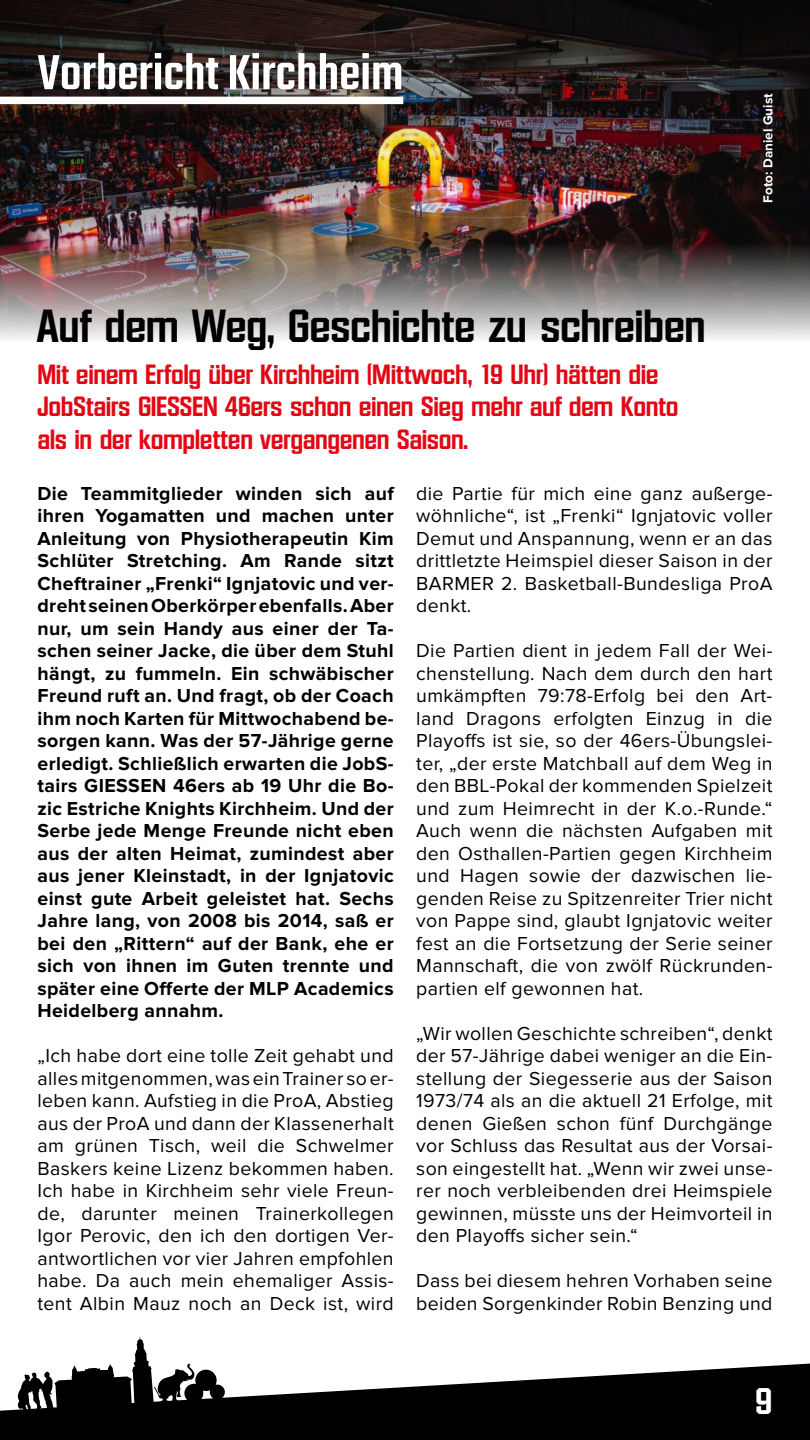
<style>
.page{position:relative;width:810px;height:1440px;background:#fff}
.page>*{position:absolute;margin:0;border:0;box-sizing:border-box;transform-origin:0 0}
.t1{font:500 54px "Teko";color:#fff}
.t2{font:700 45px "Diamante Serial";letter-spacing:-.015em;color:#000}
.t3{font:700 36px "Diamante Serial";color:#fff}
.t4{font:700 27px/32.4px "Diamante Serial";letter-spacing:-.015em;color:#e30613}
.t5{font:19.5px/22.5px "Proxima Nova";letter-spacing:.02em;color:#000;text-align:justify}
.t6{font:700 19.5px/22.5px "Proxima Nova";letter-spacing:.02em;color:#000;text-align:justify}
.t7{font:700 13.5px "Proxima Nova";color:#fff}
</style>
<div class="page">
<img style="left:0;top:156px;width:810px;height:183px">
<svg style="left:0;top:1364px;width:810px;height:76px;fill:#000"></svg>
<svg style="left:18px;top:1336px;width:208px;height:80px"></svg>
<img style="left:0;top:0;width:810px;height:156px">
<div style="left:0;top:97px;width:403px;height:7px;background:#fff"></div>
<h1 class="t1" style="left:38px;top:41px;width:367px">Vorbericht Kirchheim</h1>
<p class="t7" style="left:760px;top:203px;width:111px;rotate:-90deg">Foto: Daniel Guist</p>
<h2 class="t2" style="left:38px;top:300px;width:670px">Auf dem Weg, Geschichte zu schreiben</h2>
<h3 class="t4" style="left:38px;top:358px;width:643px">Mit einem Erfolg über Kirchheim (Mittwoch, 19 Uhr) hätten die<br>JobStairs GIESSEN 46ers schon einen Sieg mehr auf dem Konto als in der kompletten vergangenen Saison.</h3>
<p class="t5" style="left:416px;top:482px;width:358px">die Partie für mich eine ganz außerge&shy;wöhnliche“, ist „Frenki“ Ignjatovic voller Demut und Anspannung, wenn er an das drittletzte Heimspiel dieser Saison in der BARMER 2. Basketball-Bundesliga ProA denkt.</p>
<p class="t5" style="left:416px;top:640px;width:358px">Die Partien dient in jedem Fall der Wei&shy;chenstellung. Nach dem durch den hart umkämpften 79:78-Erfolg bei den Art&shy;land Dragons erfolgten Einzug in die Playoffs ist sie, so der 46ers-Übungslei&shy;ter, „der erste Matchball auf dem Weg in den BBL-Pokal der kommenden Spielzeit und zum Heimrecht in der K.o.-Runde.“ Auch wenn die nächsten Aufgaben mit den Osthallen-Partien gegen Kirchheim und Hagen sowie der dazwischen lie&shy;genden Reise zu Spitzenreiter Trier nicht von Pappe sind, glaubt Ignjatovic weiter fest an die Fortsetzung der Serie seiner Mannschaft, die von zwölf Rückrunden&shy;partien elf gewonnen hat.</p>
<p class="t5" style="left:416px;top:1022px;width:358px">„Wir wollen Geschichte schreiben“, denkt der 57-Jährige dabei weniger an die Ein&shy;stellung der Siegesserie aus der Saison 1973/74 als an die aktuell 21 Erfolge, mit denen Gießen schon fünf Durchgänge vor Schluss das Resultat aus der Vorsai&shy;son eingestellt hat. „Wenn wir zwei unse&shy;rer noch verbleibenden drei Heimspiele gewinnen, müsste uns der Heimvorteil in den Playoffs sicher sein.“</p>
<p class="t5" style="left:416px;top:1270px;width:358px">Dass bei diesem hehren Vorhaben seine beiden Sorgenkinder Robin Benzing und</p>
<p class="t6" style="left:38px;top:482px;width:358px">Die Teammitglieder winden sich auf ihren Yogamatten und machen unter Anleitung von Physiotherapeutin Kim Schlüter Stretching. Am Rande sitzt Cheftrainer „Frenki“ Ignjatovic und ver&shy;dreht seinen Oberkörper ebenfalls. Aber nur, um sein Handy aus einer der Ta&shy;schen seiner Jacke, die über dem Stuhl hängt, zu fummeln. Ein schwäbischer Freund ruft an. Und fragt, ob der Coach ihm noch Karten für Mittwochabend be&shy;sorgen kann. Was der 57-Jährige gerne erledigt. Schließlich erwarten die JobS&shy;tairs GIESSEN 46ers ab 19 Uhr die Bo&shy;zic Estriche Knights Kirchheim. Und der Serbe jede Menge Freunde nicht eben aus der alten Heimat, zumindest aber aus jener Kleinstadt, in der Ignjatovic einst gute Arbeit geleistet hat. Sechs Jahre lang, von 2008 bis 2014, saß er bei den „Rittern“ auf der Bank, ehe er sich von ihnen im Guten trennte und später eine Offerte der MLP Academics Heidelberg annahm.</p>
<p class="t5" style="left:38px;top:1045px;width:358px">„Ich habe dort eine tolle Zeit gehabt und alles mitgenommen, was ein Trainer so er&shy;leben kann. Aufstieg in die ProA, Abstieg aus der ProA und dann der Klassenerhalt am grünen Tisch, weil die Schwelmer Baskers keine Lizenz bekommen haben.<br>Ich habe in Kirchheim sehr viele Freun&shy;de, darunter meinen Trainerkollegen Igor Perovic, den ich den dortigen Ver&shy;antwortlichen vor vier Jahren empfohlen habe. Da auch mein ehemaliger Assis&shy;tent Albin Mauz noch an Deck ist, wird</p>
<h3 class="t3" style="left:755px;top:1380px;width:19px">9</h3>
</div>
